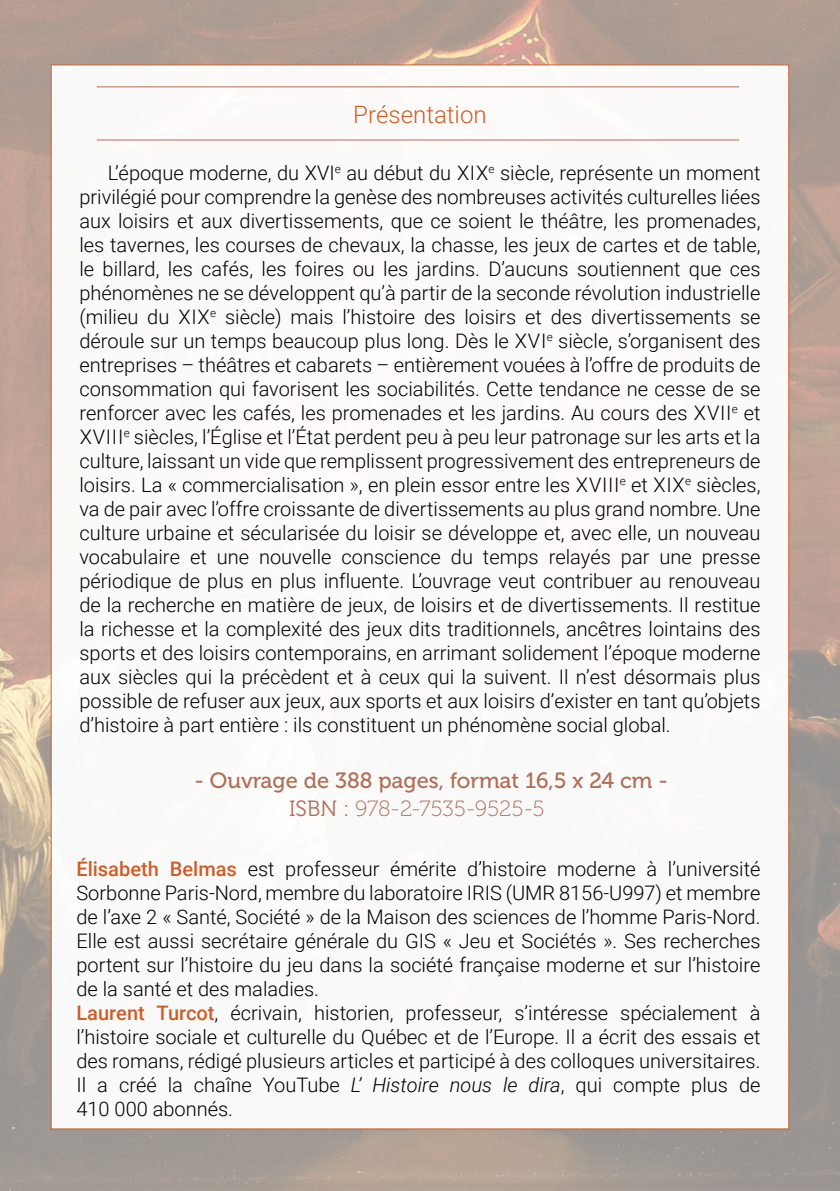
<style>
.page{position:relative;width:840px;height:1191px;background:#fff}
.page>*{position:absolute;margin:0;border:0;box-sizing:border-box;transform-origin:0 0}
.t1{font:300 24px "Roboto";color:#cd5e27}
.t2{font:22px "Museo 500";color:#af6f55}
.t3{font:22px "Museo 100";letter-spacing:-.005em;color:#af6f55}
.t4{font:300 20px/24px "Roboto";color:#000;text-align:justify}
.s1{font-family:"Museo 300"}
.s2{font-weight:500;color:#cd5e27}
.s3{font-style:italic}
</style>
<div class="page">
<img style="left:0;top:0;width:839px;height:1191px">
<div style="left:51px;top:65px;width:737px;height:1064px;background:#fff"></div>
<hr style="left:97px;top:86px;width:641px;height:1px;background:#af6f55">
<hr style="left:97px;top:139px;width:641px;height:1px;background:#af6f55">
<p class="t1" style="left:353px;top:98px;width:135px">Présentation</p>
<p class="t4" style="left:79px;top:160px;width:682px;text-indent:28px">L’époque moderne, du XVI<sup>e</sup> au début du XIX<sup>e</sup> siècle, représente un moment privilégié pour comprendre la genèse des nombreuses activités culturelles liées aux loisirs et aux divertissements, que ce soient le théâtre, les promenades, les tavernes, les courses de chevaux, la chasse, les jeux de cartes et de table, le billard, les cafés, les foires ou les jardins. D’aucuns soutiennent que ces phénomènes ne se développent qu’à partir de la seconde révolution industrielle (milieu du XIX<sup>e</sup> siècle) mais l’histoire des loisirs et des divertissements se déroule sur un temps beaucoup plus long. Dès le XVI<sup>e</sup> siècle, s’organisent des entreprises – théâtres et cabarets – entièrement vouées à l’offre de produits de consommation qui favorisent les sociabilités. Cette tendance ne cesse de se renforcer avec les cafés, les promenades et les jardins. Au cours des XVII<sup>e</sup> et XVIII<sup>e</sup> siècles, l’Église et l’État perdent peu à peu leur patronage sur les arts et la culture, laissant un vide que remplissent progressivement des entrepreneurs de loisirs. La « commercialisation », en plein essor entre les XVIII<sup>e</sup> et XIX<sup>e</sup> siècles, va de pair avec l’offre croissante de divertissements au plus grand nombre. Une culture urbaine et sécularisée du loisir se développe et, avec elle, un nouveau vocabulaire et une nouvelle conscience du temps relayés par une presse périodique de plus en plus influente. L’ouvrage veut contribuer au renouveau de la recherche en matière de jeux, de loisirs et de divertissements. Il restitue la richesse et la complexité des jeux dits traditionnels, ancêtres lointains des sports et des loisirs contemporains, en arrimant solidement l’époque moderne aux siècles qui la précèdent et à ceux qui la suivent. Il n’est désormais plus possible de refuser aux jeux, aux sports et aux loisirs d’exister en tant qu’objets d’histoire à part entière : ils constituent un phénomène social global.</p>
<p class="t2" style="left:194px;top:768px;width:475px">- Ouvrage de 388 pages, format 16,5 x 24 cm -</p>
<p class="t3" style="left:289px;top:797px;width:257px"><span class="s1">ISBN :</span> 978-2-7535-9525-5</p>
<p class="t4" style="left:76px;top:856px;width:685px;text-align:left"><span class="s2">Élisabeth Belmas</span> est professeur émérite d’histoire moderne à l’université Sorbonne Paris-Nord, membre du laboratoire IRIS (UMR 8156-U997) et membre de l’axe 2 « Santé, Société » de la Maison des sciences de l’homme Paris-Nord.<br>Elle est aussi secrétaire générale du GIS « Jeu et Sociétés ». Ses recherches portent sur l’histoire du jeu dans la société française moderne et sur l’histoire de la santé et des maladies.<br><span class="s2">Laurent Turcot</span>, écrivain, historien, professeur, s’intéresse spécialement à l’histoire sociale et culturelle du Québec et de l’Europe. Il a écrit des essais et des romans, rédigé plusieurs articles et participé à des colloques universitaires.<br>Il a créé la chaîne YouTube <span class="s3">L’ Histoire nous le dira</span>, qui compte plus de 410 000 abonnés.</p>
</div>
